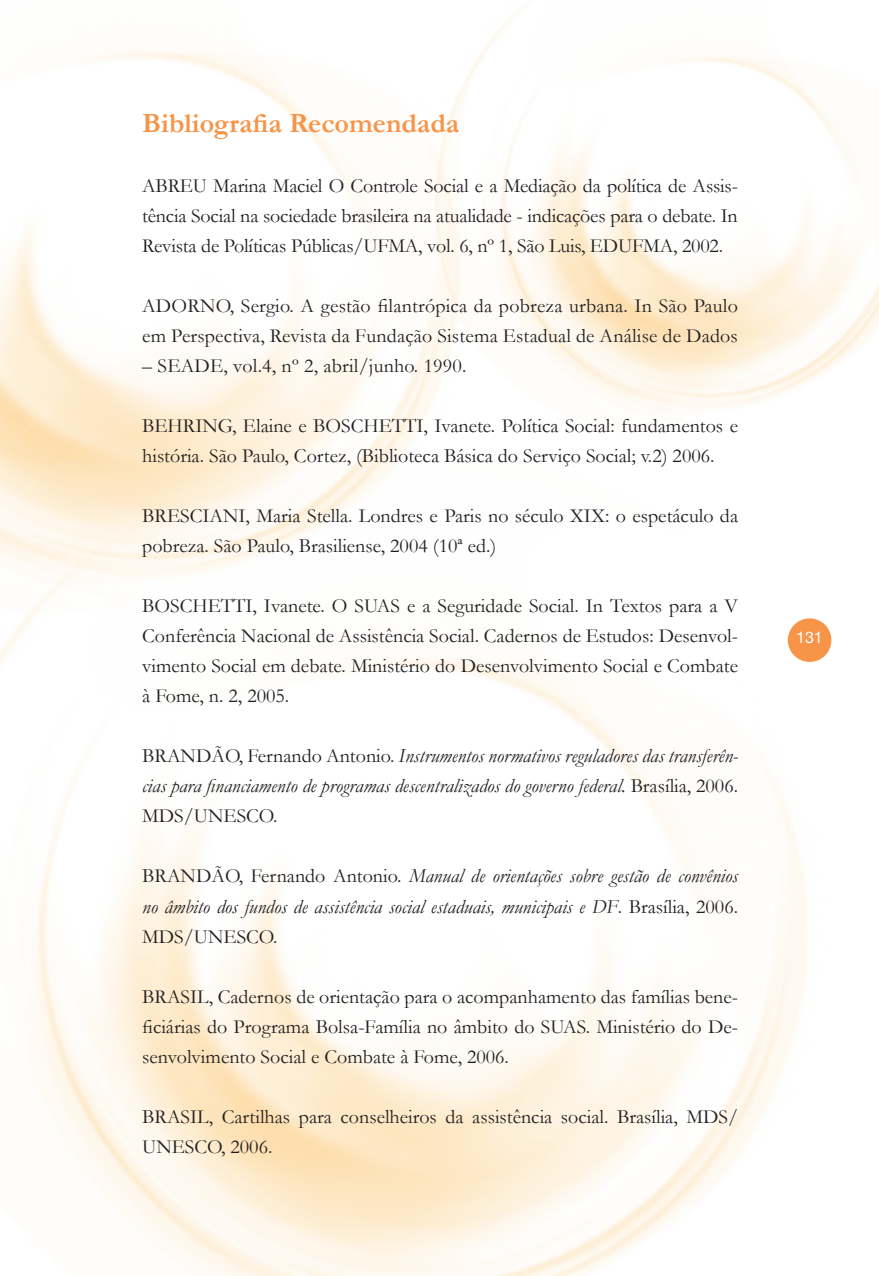
<style>
.page{position:relative;width:879px;height:1276px;background:#fff}
.page>*{position:absolute;margin:0;border:0;box-sizing:border-box;transform-origin:0 0}
.t1{font:700 28px "Garamond";color:#f79447}
.t2{font:20px/30px "Garamond";color:#231f20}
.t3{font:italic 20px/30px "Garamond";color:#231f20;text-align:justify}
.t4{font:16px "Helvetica Neue";color:#fff}
.s1{font-style:normal}
</style>
<div class="page">
<div style="left:787px;top:618px;width:44px;height:44px;background:#f79447;border-radius:50%"></div>
<h1 class="t1" style="left:142px;top:104px;width:318px">Bibliografia Recomendada</h1>
<p class="t2" style="left:142px;top:170px;width:597px;text-align:justify">ABREU Marina Maciel O Controle Social e a Mediação da política de Assis&shy;tência Social na sociedade brasileira na atualidade - indicações para o debate. In Revista de Políticas Públicas/UFMA, vol. 6, nº 1, São Luis, EDUFMA, 2002.</p>
<p class="t2" style="left:142px;top:290px;width:597px">ADORNO, Sergio. A gestão filantrópica da pobreza urbana. In São Paulo em Perspectiva, Revista da Fundação Sistema Estadual de Análise de Dados</p>
<p class="t2" style="left:142px;top:350px;width:325px">– SEADE, vol.4, nº 2, abril/junho. 1990.</p>
<p class="t2" style="left:142px;top:410px;width:597px">BEHRING, Elaine e BOSCHETTI, Ivanete. Política Social: fundamentos e história. São Paulo, Cortez, (Biblioteca Básica do Serviço Social; v.2) 2006.</p>
<p class="t2" style="left:142px;top:500px;width:597px">BRESCIANI, Maria Stella. Londres e Paris no século XIX: o espetáculo da pobreza. São Paulo, Brasiliense, 2004 (10ª ed.)</p>
<p class="t2" style="left:142px;top:590px;width:597px;text-align:justify">BOSCHETTI, Ivanete. O SUAS e a Seguridade Social. In Textos para a V Conferência Nacional de Assistência Social. Cadernos de Estudos: Desenvol&shy;vimento Social em debate. Ministério do Desenvolvimento Social e Combate à Fome, n. 2, 2005.</p>
<p class="t3" style="left:142px;top:740px;width:597px"><span class="s1">BRANDÃO, Fernando Antonio.</span> Instrumentos normativos reguladores das transferên&shy;cias para financiamento de programas descentralizados do governo federal. <span class="s1">Brasília, 2006.<br>MDS/UNESCO.</span></p>
<p class="t3" style="left:142px;top:860px;width:597px"><span class="s1">BRANDÃO, Fernando Antonio.</span> Manual de orientações sobre gestão de convênios no âmbito dos fundos de assistência social estaduais, municipais e DF<span class="s1">. Brasília, 2006.<br>MDS/UNESCO.</span></p>
<p class="t2" style="left:142px;top:980px;width:597px;text-align:justify">BRASIL, Cadernos de orientação para o acompanhamento das famílias bene&shy;ficiárias do Programa Bolsa-Família no âmbito do SUAS. Ministério do De&shy;senvolvimento Social e Combate à Fome, 2006.</p>
<p class="t2" style="left:142px;top:1100px;width:597px">BRASIL, Cartilhas para conselheiros da assistência social. Brasília, MDS/<br>UNESCO, 2006.</p>
<p class="t4" style="left:795px;top:627px;width:28px">131</p>
</div>
